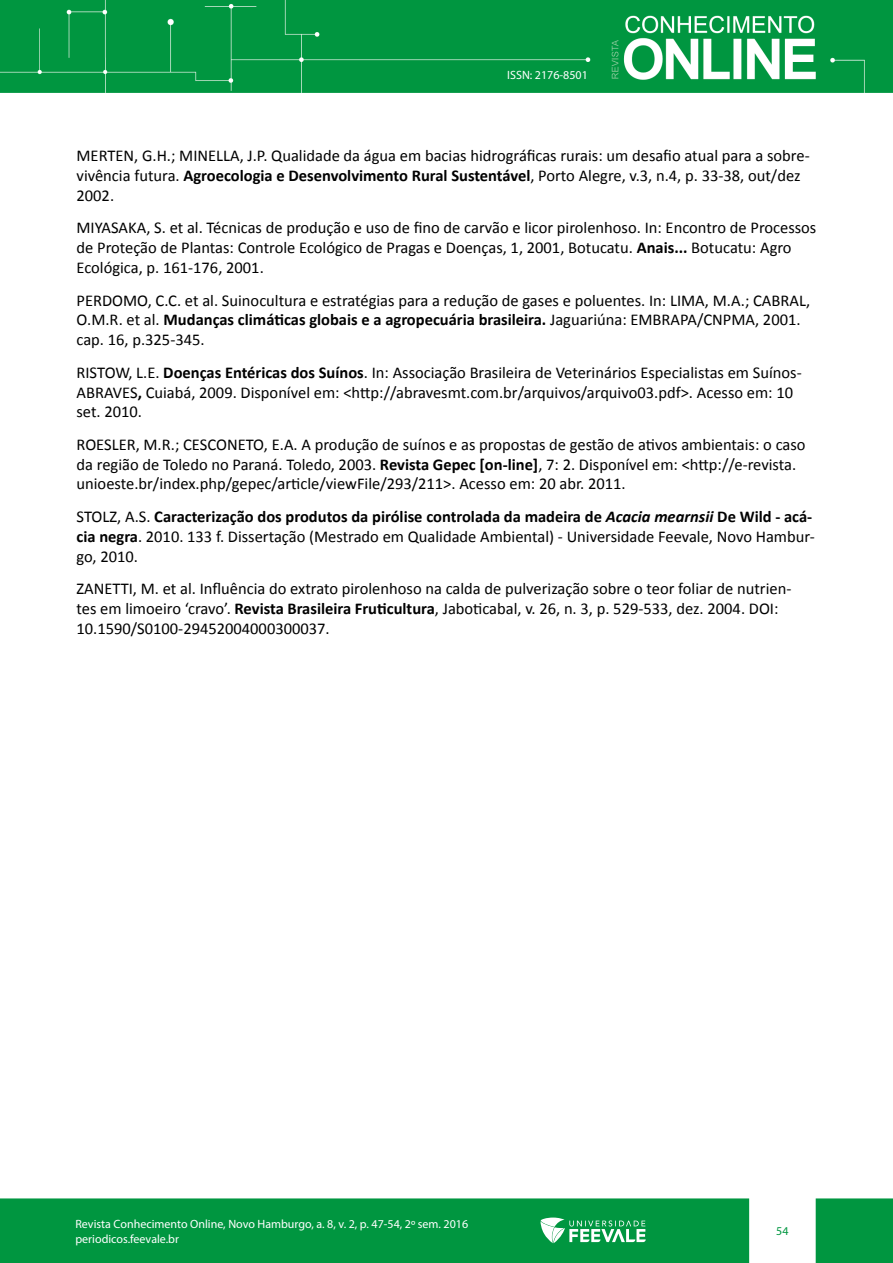
<style>
.page{position:relative;width:893px;height:1263px;background:#fff}
.page>*{position:absolute;margin:0;border:0;box-sizing:border-box;transform-origin:0 0}
.t1{font:16.5px/19.8px "Calibri";color:#000}
.t2{font:12px/15px "Myriad Pro";color:#fff}
.t3{font:12px "Myriad Pro";color:#009640}
.s1{font-weight:700}
.s2{font-weight:700;font-style:italic}
</style>
<div class="page">
<img style="left:0;top:0;width:893px;height:93px">
<div style="left:816px;top:1198px;width:77px;height:65px;background:#009640"></div>
<div style="left:0;top:1198px;width:749px;height:65px;background:#009640;border:2px solid #009640"></div>
<svg style="left:540px;top:1217px;width:106px;height:26px"></svg>
<p class="t2" style="left:507px;top:67px;width:82px">ISSN: 2176-8501</p>
<p class="t1" style="left:77px;top:146px;width:735px">MERTEN, G.H.; MINELLA, J.P. Qualidade da água em bacias hidrográficas rurais: um desafio atual para a sobre&shy;vivência futura. <span class="s1">Agroecologia e Desenvolvimento Rural Sustentável</span>, Porto Alegre, v.3, n.4, p. 33-38, out/dez<br>2002.</p>
<p class="t1" style="left:77px;top:218px;width:741px">MIYASAKA, S. et al. Técnicas de produção e uso de fino de carvão e licor pirolenhoso. In: Encontro de Processos de Proteção de Plantas: Controle Ecológico de Pragas e Doenças, 1, 2001, Botucatu. <span class="s1">Anais...</span> Botucatu: Agro<br>Ecológica, p. 161-176, 2001.</p>
<p class="t1" style="left:77px;top:290px;width:735px">PERDOMO, C.C. et al. Suinocultura e estratégias para a redução de gases e poluentes. In: LIMA, M.A.; CABRAL,<br>O.M.R. et al. <span class="s1">Mudanças climáticas globais e a agropecuária brasileira.</span> Jaguariúna: EMBRAPA/CNPMA, 2001. cap. 16, p.325-345.</p>
<p class="t1" style="left:77px;top:362px;width:727px">RISTOW, L.E. <span class="s1">Doenças Entéricas dos Suínos</span>. In: Associação Brasileira de Veterinários Especialistas em Suínos-<br>ABRAVES<span class="s1">,</span> Cuiabá, 2009. Disponível em: &lt;http://abravesmt.com.br/arquivos/arquivo03.pdf&gt;. Acesso em: 10 set. 2010.</p>
<p class="t1" style="left:77px;top:434px;width:730px">ROESLER, M.R.; CESCONETO, E.A. A produção de suínos e as propostas de gestão de ativos ambientais: o caso da região de Toledo no Paraná. Toledo, 2003. <span class="s1">Revista Gepec [on-line]</span>, 7: 2. Disponível em: &lt;http://e-revista. unioeste.br/index.php/gepec/article/viewFile/293/211&gt;. Acesso em: 20 abr. 2011.</p>
<p class="t1" style="left:77px;top:507px;width:740px">STOLZ, A.S. <span class="s1">Caracterização dos produtos da pirólise controlada da madeira de</span> <span class="s2">Acacia mearnsii</span> <span class="s1">De Wild - acá&shy;cia negra</span>. 2010. 133 f. Dissertação (Mestrado em Qualidade Ambiental) - Universidade Feevale, Novo Hambur&shy;go, 2010.</p>
<p class="t1" style="left:77px;top:579px;width:716px">ZANETTI, M. et al. Influência do extrato pirolenhoso na calda de pulverização sobre o teor foliar de nutrien&shy;tes em limoeiro ‘cravo’. <span class="s1">Revista Brasileira Fruticultura</span>, Jaboticabal, v. 26, n. 3, p. 529-533, dez. 2004. DOI:<br>10.1590/S0100-29452004000300037.</p>
<p class="t2" style="left:75px;top:1216px;width:394px">Revista Conhecimento Online, Novo Hamburgo, a. 8, v. 2, p. 47-54, 2º sem. 2016 periodicos.feevale.br</p>
<p class="t3" style="left:776px;top:1223px;width:14px">54</p>
</div>
